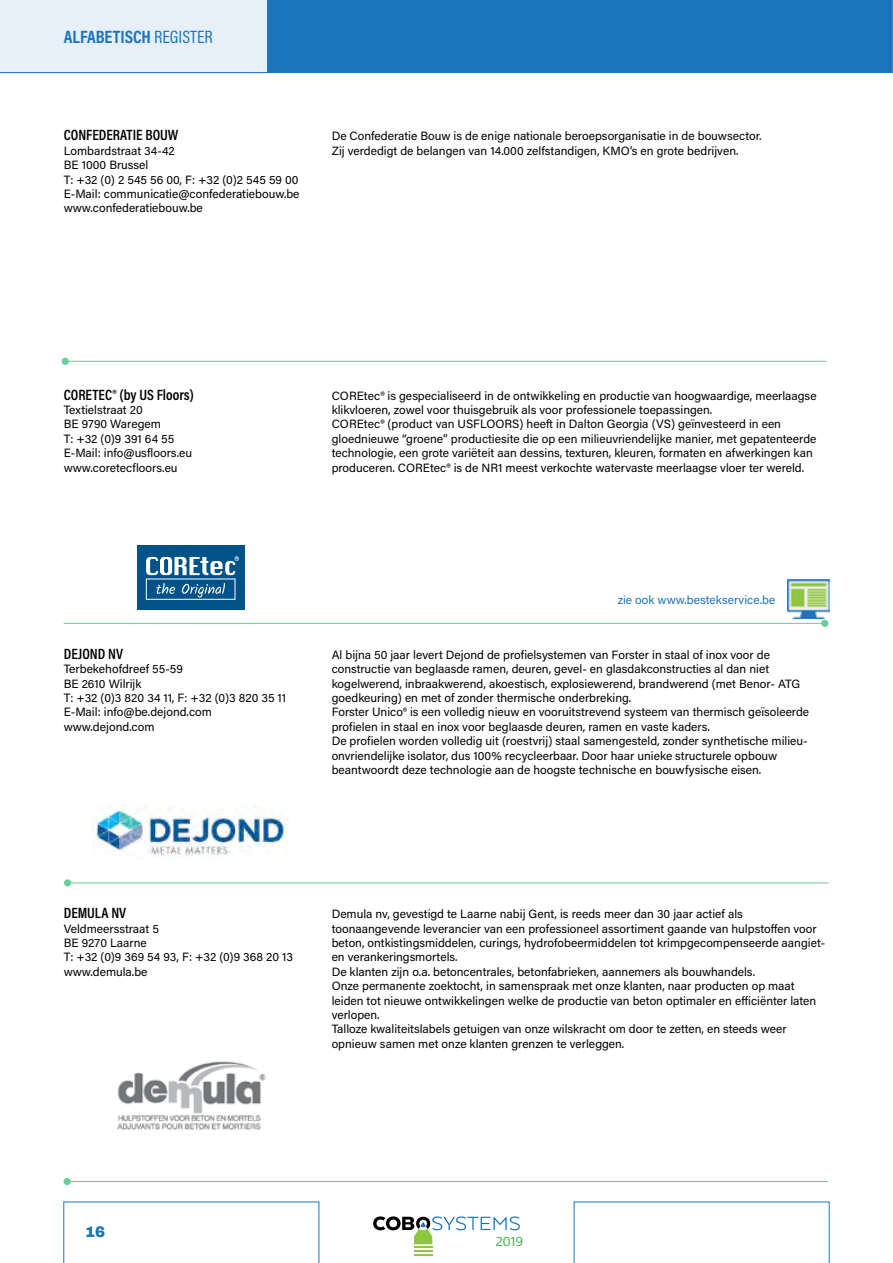
<style>
.page{position:relative;width:893px;height:1263px;background:#fff}
.page>*{position:absolute;margin:0;border:0;box-sizing:border-box;transform-origin:0 0}
.t1{font:700 18px "Acumin Pro Cond";letter-spacing:-.005em;color:#1c75bc}
.t2{font:600 15px "Acumin Pro Cond";color:#000}
.t3{font:900 15px "Archivo";color:#1c75bc}
.t4{font:13.5px "Praxis Next";color:#41ad49}
.t5{font:12px/14.4px "Acumin Pro";color:#000}
.t6{font:12px "Acumin Pro";letter-spacing:.005em;color:#1c75bc}
.s1{font-weight:400}
</style>
<div class="page">
<div style="left:268px;top:0;width:625px;height:73px;background:#1c75bc"></div>
<svg style="left:63px;top:1201px;width:256px;height:62px"></svg>
<svg style="left:574px;top:1201px;width:256px;height:62px"></svg>
<svg style="left:373px;top:1216px;width:147px;height:40px"></svg>
<div style="left:0;top:0;width:268px;height:73px;background:#e7f0f8"></div>
<hr style="left:65px;top:361px;width:761px;height:1px;background:#66d096">
<div style="left:62px;top:358px;width:7px;height:7px;background:#66d096;border-radius:50%"></div>
<hr style="left:64px;top:623px;width:761px;height:1px;background:#66d096">
<div style="left:821px;top:620px;width:7px;height:7px;background:#66d096;border-radius:50%"></div>
<hr style="left:68px;top:882px;width:760px;height:1px;background:#66d096">
<div style="left:64px;top:879px;width:7px;height:7px;background:#66d096;border-radius:50%"></div>
<hr style="left:67px;top:1181px;width:761px;height:1px;background:#66d096">
<div style="left:64px;top:1178px;width:7px;height:7px;background:#66d096;border-radius:50%"></div>
<img style="left:787px;top:580px;width:42px;height:39px">
<div style="left:137px;top:546px;width:107px;height:64px;background:#015289"></div>
<svg style="left:146px;top:556px;width:93px;height:19px"></svg>
<div style="left:146px;top:578px;width:89px;height:22px;border:1px solid #fff"></div>
<svg style="left:156px;top:583px;width:19px;height:11px"></svg>
<svg style="left:182px;top:583px;width:43px;height:14px"></svg>
<img style="left:92px;top:805px;width:197px;height:52px">
<img style="left:117px;top:1061px;width:149px;height:69px">
<h1 class="t1" style="left:64px;top:25px;width:150px">ALFABETISCH <span class="s1">REGISTER</span></h1>
<p class="t2" style="left:64px;top:125px;width:116px">CONFEDERATIE BOUW</p>
<p class="t5" style="left:64px;top:143px;width:237px">Lombardstraat 34-42<br>BE 1000 Brussel<br>T: +32 (0) 2 545 56 00, F: +32 (0)2 545 59 00<br>E-Mail: communicatie@confederatiebouw.be www.confederatiebouw.be</p>
<p class="t5" style="left:332px;top:129px;width:431px">De Confederatie Bouw is de enige nationale beroepsorganisatie in de bouwsector.<br>Zij verdedigt de belangen van 14.000 zelfstandigen, KMO’s en grote bedrijven.</p>
<p class="t2" style="left:64px;top:385px;width:132px">CORETEC® (by US Floors)</p>
<p class="t5" style="left:64px;top:402px;width:130px">Textielstraat 20<br>BE 9790 Waregem<br>T: +32 (0)9 391 64 55<br>E-Mail: info@usfloors.eu www.coretecfloors.eu</p>
<p class="t5" style="left:332px;top:388px;width:486px">COREtec® is gespecialiseerd in de ontwikkeling en productie van hoogwaardige, meerlaagse klikvloeren, zowel voor thuisgebruik als voor professionele toepassingen.<br>COREtec® (product van USFLOORS) heeft in Dalton Georgia (VS) geïnvesteerd in een gloednieuwe “groene” productiesite die op een milieuvriendelijke manier, met gepatenteerde technologie, een grote variëteit aan dessins, texturen, kleuren, formaten en afwerkingen kan produceren. COREtec® is de NR1 meest verkochte watervaste meerlaagse vloer ter wereld.</p>
<p class="t2" style="left:64px;top:644px;width:61px">DEJOND NV</p>
<p class="t5" style="left:64px;top:661px;width:224px">Terbekehofdreef 55-59<br>BE 2610 Wilrijk<br>T: +32 (0)3 820 34 11, F: +32 (0)3 820 35 11<br>E-Mail: info@be.dejond.com www.dejond.com</p>
<p class="t6" style="left:618px;top:591px;width:159px">zie ook www.bestekservice.be</p>
<p class="t5" style="left:332px;top:647px;width:479px">Al bijna 50 jaar levert Dejond de profielsystemen van Forster in staal of inox voor de constructie van beglaasde ramen, deuren, gevel- en glasdakconstructies al dan niet kogelwerend, inbraakwerend, akoestisch, explosiewerend, brandwerend (met Benor- ATG goedkeuring) en met of zonder thermische onderbreking.<br>Forster Unico® is een volledig nieuw en vooruitstrevend systeem van thermisch geïsoleerde profielen in staal en inox voor beglaasde deuren, ramen en vaste kaders.<br>De profielen worden volledig uit (roestvrij) staal samengesteld, zonder synthetische milieu&shy;onvriendelijke isolator, dus 100% recycleerbaar. Door haar unieke structurele opbouw beantwoordt deze technologie aan de hoogste technische en bouwfysische eisen.</p>
<p class="t2" style="left:64px;top:903px;width:64px">DEMULA NV</p>
<p class="t5" style="left:64px;top:921px;width:231px">Veldmeersstraat 5<br>BE 9270 Laarne<br>T: +32 (0)9 369 54 93, F: +32 (0)9 368 20 13 www.demula.be</p>
<p class="t5" style="left:332px;top:906px;width:495px">Demula nv, gevestigd te Laarne nabij Gent, is reeds meer dan 30 jaar actief als toonaangevende leverancier van een professioneel assortiment gaande van hulpstoffen voor beton, ontkistingsmiddelen, curings, hydrofobeermiddelen tot krimpgecompenseerde aangiet&shy;en verankeringsmortels.<br>De klanten zijn o.a. betoncentrales, betonfabrieken, aannemers als bouwhandels.<br>Onze permanente zoektocht, in samenspraak met onze klanten, naar producten op maat leiden tot nieuwe ontwikkelingen welke de productie van beton optimaler en efficiënter laten verlopen.<br>Talloze kwaliteitslabels getuigen van onze wilskracht om door te zetten, en steeds weer opnieuw samen met onze klanten grenzen te verleggen.</p>
<p class="t3" style="left:85px;top:1222px;width:22px">16</p>
<p class="t4" style="left:496px;top:1232px;width:29px">2019</p>
</div>
